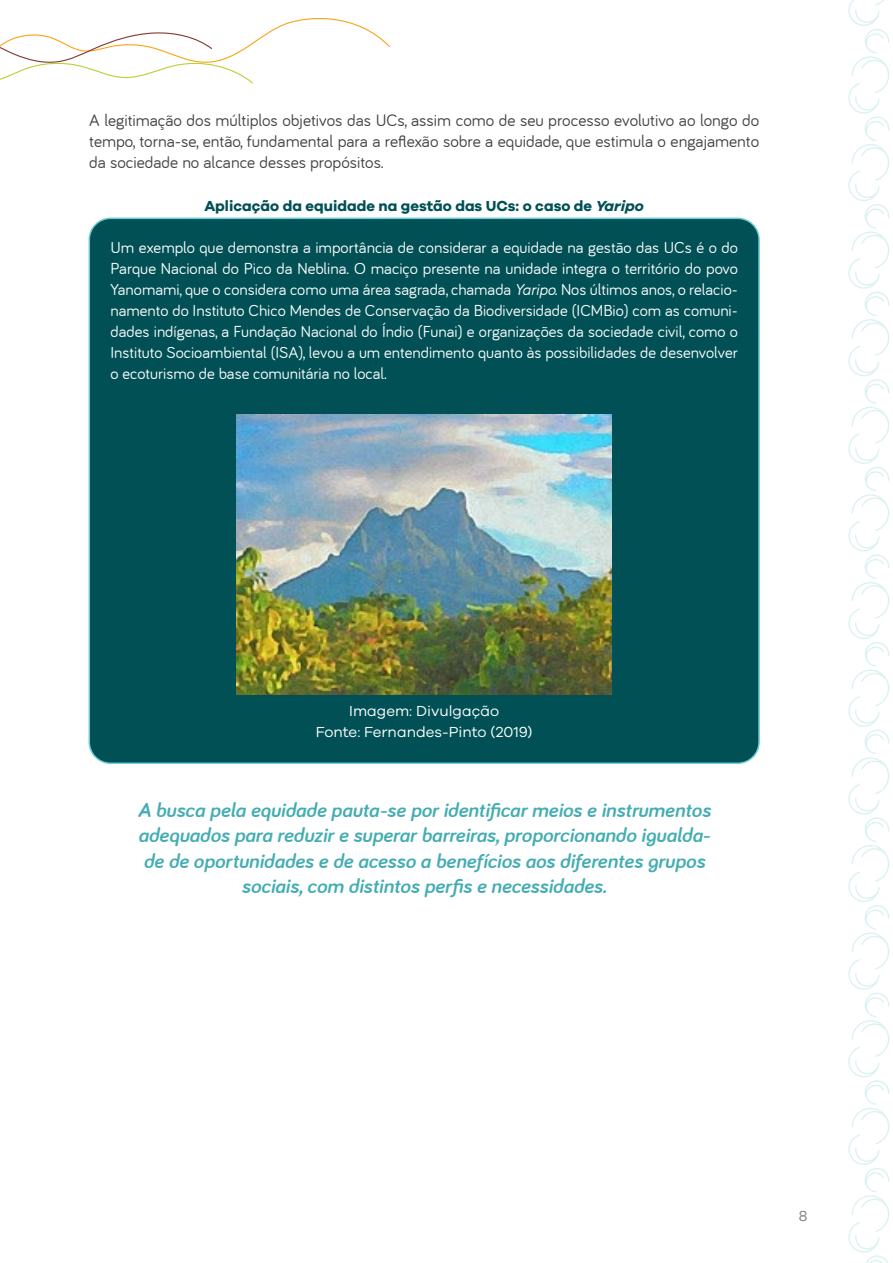
<style>
.page{position:relative;width:893px;height:1263px;background:#fff}
.page>*{position:absolute;margin:0;border:0;box-sizing:border-box;transform-origin:0 0}
.t1{font:italic 700 21px/25.2px "Bariol";color:#44adb3;text-align:center}
.t2{font:17.25px/21px "Bariol";color:#414042;text-align:justify}
.t3{font:16.5px/21px "Bariol";color:#fff;text-align:justify}
.t4{font:700 15px "Galano Grotesque";color:#005055}
.t5{font:15px/21px "Galano Grotesque";color:#fff;text-align:center}
.t6{font:15px "Galano Grotesque Alt";color:#808285}
.s1{font-style:italic}
</style>
<div class="page">
<svg style="left:848px;top:0;width:42px;height:1263px"></svg>
<svg style="left:0;top:18px;width:390px;height:66px"></svg>
<div style="left:89px;top:218px;width:670px;height:545px;background:#005055;border-radius:21px"></div>
<img style="left:237px;top:415px;width:375px;height:280px">
<p class="t2" style="left:89px;top:110px;width:671px">A legitimação dos múltiplos objetivos das UCs, assim como de seu processo evolutivo ao longo do tempo, torna-se, então, fundamental para a reflexão sobre a equidade, que estimula o engajamento da sociedade no alcance desses propósitos.</p>
<p class="t4" style="left:204px;top:196px;width:441px">Aplicação da equidade na gestão das UCs: o caso de <span class="s1">Yaripo</span></p>
<p class="t3" style="left:111px;top:237px;width:629px">Um exemplo que demonstra a importância de considerar a equidade na gestão das UCs é o do Parque Nacional do Pico da Neblina. O maciço presente na unidade integra o território do povo Yanomami, que o considera como uma área sagrada, chamada <span class="s1">Yaripo.</span> Nos últimos anos, o relacio&shy;namento do Instituto Chico Mendes de Conservação da Biodiversidade (ICMBio) com as comuni&shy;dades indígenas, a Fundação Nacional do Índio (Funai) e organizações da sociedade civil, como o Instituto Socioambiental (ISA), levou a um entendimento quanto às possibilidades de desenvolver o ecoturismo de base comunitária no local.</p>
<p class="t5" style="left:316px;top:700px;width:218px">Imagem: Divulgação<br>Fonte: Fernandes-Pinto (2019)</p>
<p class="t1" style="left:138px;top:798px;width:574px">A busca pela equidade pauta-se por identificar meios e instrumentos adequados para reduzir e superar barreiras, proporcionando igualda&shy;de de oportunidades e de acesso a benefícios aos diferentes grupos sociais, com distintos perfis e necessidades.</p>
<p class="t6" style="left:799px;top:1206px;width:10px">8</p>
</div>
